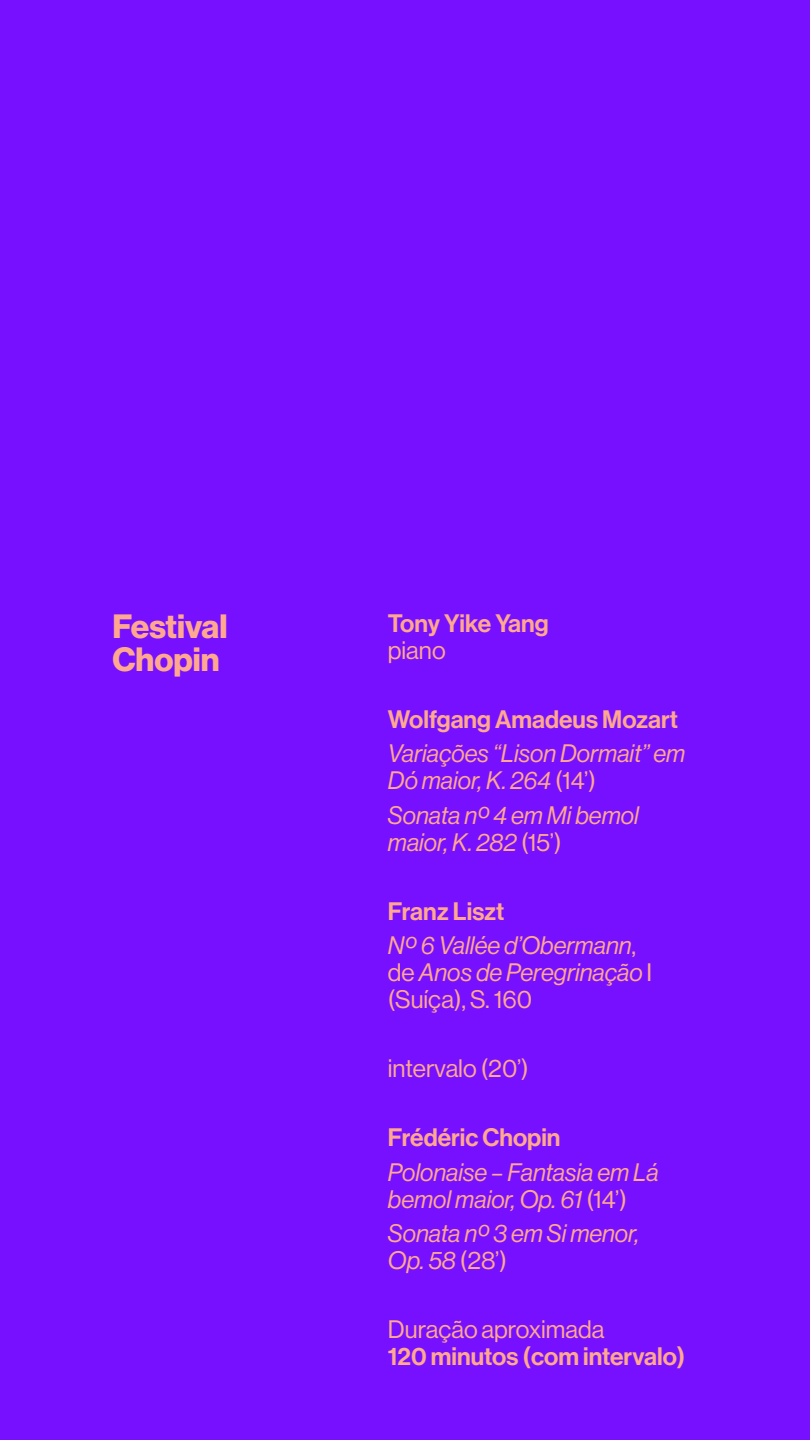
<style>
.page{position:relative;width:810px;height:1440px;background:#7710ff}
.page>*{position:absolute;margin:0;border:0;box-sizing:border-box;transform-origin:0 0}
.t1{font:33px/33px "N Haas Grotesk DS Pro 75 Bd";color:#ffa88f}
.t2{font:24.75px/27px "N Haas Grotesk DS Pro 56 It";color:#ffa88f}
.t3{font:24.75px "N Haas Grotesk DS Pro 65 Md";color:#ffa88f}
.t4{font:24.75px "N Haas Grotesk DS Pro 55 Rg";color:#ffa88f}
.s1{font-family:"N Haas Grotesk DS Pro 55 Rg"}
</style>
<div class="page">
<h1 class="t1" style="left:112px;top:610px;width:117px">Festival<br>Chopin</h1>
<p class="t3" style="left:388px;top:608px;width:162px">Tony Yike Yang</p>
<p class="t4" style="left:388px;top:636px;width:59px">piano</p>
<p class="t3" style="left:388px;top:704px;width:292px">Wolfgang Amadeus Mozart</p>
<p class="t2" style="left:388px;top:740px;width:299px">Variações “Lison Dormait” em<br>Dó maior, K. 264 <span class="s1">(14’)</span></p>
<p class="t2" style="left:388px;top:801px;width:252px">Sonata nº 4 em Mi bemol maior, K. 282 <span class="s1">(15’)</span></p>
<p class="t3" style="left:388px;top:896px;width:118px">Franz Liszt</p>
<p class="t2" style="left:388px;top:932px;width:266px">Nº 6 Vallée d’Obermann<span class="s1">, de</span> Anos de Peregrinação <span class="s1">I</span></p>
<p class="t4" style="left:388px;top:985px;width:146px">(Suíça), S. 160</p>
<p class="t4" style="left:388px;top:1054px;width:142px">intervalo (20’)</p>
<p class="t3" style="left:388px;top:1123px;width:174px">Frédéric Chopin</p>
<p class="t2" style="left:388px;top:1159px;width:272px">Polonaise – Fantasia em Lá bemol maior, Op. 61 <span class="s1">(14’)</span></p>
<p class="t2" style="left:388px;top:1220px;width:253px">Sonata nº 3 em Si menor,<br>Op. 58 <span class="s1">(28’)</span></p>
<p class="t4" style="left:388px;top:1315px;width:218px">Duração aproximada</p>
<p class="t3" style="left:388px;top:1342px;width:299px">120 minutos (com intervalo)</p>
</div>
